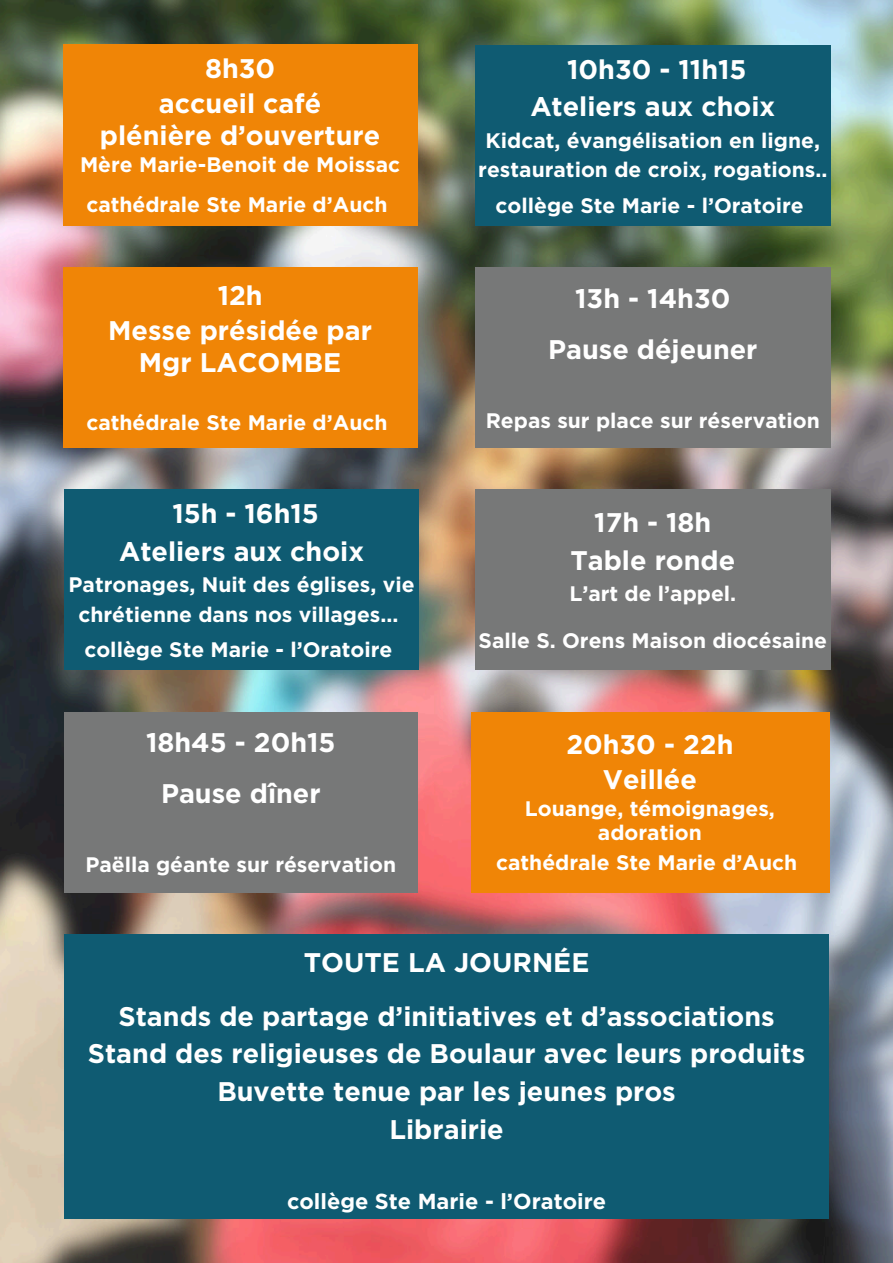
<style>
.page{position:relative;width:893px;height:1263px;background:#fff}
.page>*{position:absolute;margin:0;border:0;box-sizing:border-box;transform-origin:0 0}
.t1{font:700 26.92px/37.7px "Gotham";color:#fff;text-align:center}
.t2{font:700 21.75px "Gotham";color:#fff}
.t3{font:700 21px/29.2px "Gotham";color:#fff;text-align:center}
</style>
<div class="page">
<img style="left:0;top:0;width:893px;height:1263px">
<div style="left:63px;top:44px;width:354px;height:182px;background:#f08506"></div>
<div style="left:64px;top:934px;width:764px;height:285px;background:#0f5b72"></div>
<div style="left:475px;top:45px;width:355px;height:181px;background:#0f5b72"></div>
<div style="left:63px;top:267px;width:354px;height:181px;background:#f08506"></div>
<div style="left:475px;top:267px;width:355px;height:181px;background:#777878"></div>
<div style="left:64px;top:490px;width:355px;height:180px;background:#0f5b72"></div>
<div style="left:475px;top:490px;width:355px;height:180px;background:#777878"></div>
<div style="left:64px;top:712px;width:353px;height:180px;background:#777878"></div>
<div style="left:471px;top:712px;width:358px;height:180px;background:#f08506"></div>
<p class="t1" style="left:159px;top:51px;width:164px;line-height:34.9px">8h30 accueil café</p>
<p class="t1" style="left:100px;top:117px;width:282px">plénière d’ouverture</p>
<p class="t3" style="left:80px;top:144px;width:322px;line-height:39.9px;text-align:left">Mère Marie-Benoit de Moissac cathédrale Ste Marie d’Auch</p>
<p class="t1" style="left:108px;top:278px;width:265px;line-height:34.9px">12h<br>Messe présidée par</p>
<p class="t1" style="left:139px;top:343px;width:204px">Mgr LACOMBE</p>
<p class="t3" style="left:86px;top:408px;width:303px">cathédrale Ste Marie d’Auch</p>
<p class="t1" style="left:119px;top:494px;width:246px">15h - 16h15<br>Ateliers aux choix</p>
<p class="t3" style="left:69px;top:570px;width:347px">Patronages, Nuit des églises, vie chrétienne dans nos villages...</p>
<p class="t3" style="left:84px;top:635px;width:310px">collège Ste Marie - l’Oratoire</p>
<p class="t1" style="left:146px;top:717px;width:191px;line-height:51.2px">18h45 - 20h15<br>Pause dîner</p>
<p class="t3" style="left:85px;top:850px;width:312px">Paëlla géante sur réservation</p>
<p class="t1" style="left:530px;top:50px;width:246px">10h30 - 11h15<br>Ateliers aux choix</p>
<p class="t3" style="left:478px;top:126px;width:350px">Kidcat, évangélisation en ligne, restauration de croix, rogations..</p>
<p class="t3" style="left:495px;top:190px;width:310px">collège Ste Marie - l’Oratoire</p>
<p class="t1" style="left:548px;top:272px;width:211px;line-height:51.2px">13h - 14h30<br>Pause déjeuner</p>
<p class="t3" style="left:486px;top:406px;width:335px">Repas sur place sur réservation</p>
<p class="t1" style="left:570px;top:503px;width:166px">17h - 18h<br>Table ronde</p>
<p class="t3" style="left:569px;top:579px;width:168px">L’art de l’appel.</p>
<p class="t3" style="left:478px;top:626px;width:350px">Salle S. Orens Maison diocésaine</p>
<p class="t1" style="left:566px;top:727px;width:169px;line-height:34.9px">20h30 - 22h<br>Veillée</p>
<p class="t3" style="left:525px;top:796px;width:251px;line-height:24.8px">Louange, témoignages, adoration</p>
<p class="t3" style="left:496px;top:848px;width:303px">cathédrale Ste Marie d’Auch</p>
<p class="t1" style="left:118px;top:935px;width:657px;line-height:54px">TOUTE LA JOURNÉE<br>Stands de partage d’initiatives et d’associations</p>
<p class="t1" style="left:88px;top:1035px;width:719px">Stand des religieuses de Boulaur avec leurs produits<br>Buvette tenue par les jeunes pros<br>Librairie</p>
<p class="t2" style="left:287px;top:1186px;width:320px">collège Ste Marie - l’Oratoire</p>
</div>
